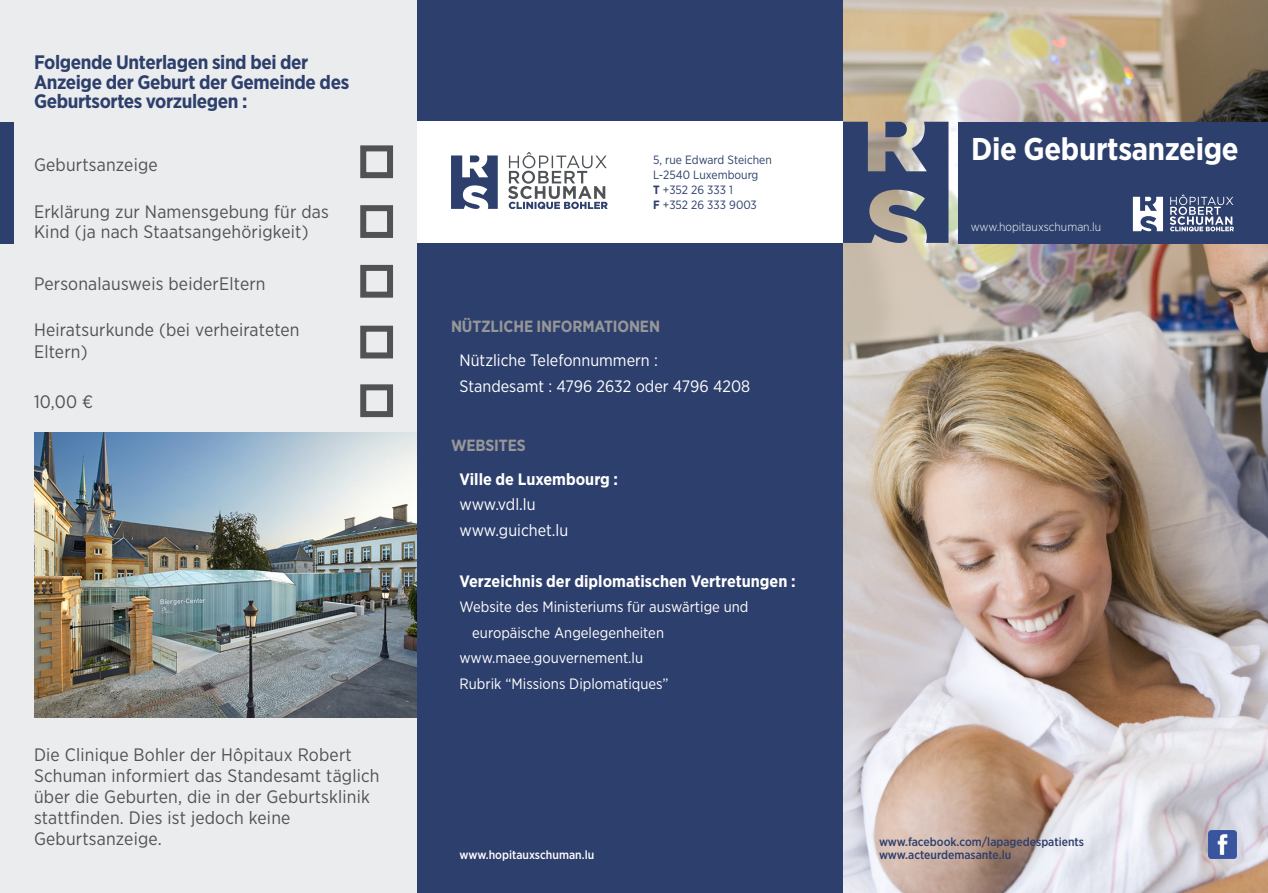
<style>
.page{position:relative;width:1268px;height:893px;background:#fff}
.page>*{position:absolute;margin:0;border:0;box-sizing:border-box;transform-origin:0 0}
.t1{font:700 31.5px "Gotham Narrow";letter-spacing:-.01em;color:#fff}
.t2{font:700 19.5px/19.5px "Gotham Narrow";letter-spacing:-.02em;color:#2d3f6c}
.t3{font:18px/21px "Gotham Narrow";letter-spacing:.01em;color:#4f5355}
.t4{font:16.5px "Gotham Narrow";color:#fff}
.t5{font:700 16.5px "Gotham Narrow";color:#fff}
.t6{font:700 16.2px "Gotham Narrow";letter-spacing:-.01em;color:#979799}
.t7{font:15px/25.5px "Gotham Narrow";color:#fff}
.t8{font:12px/15px "Gotham Narrow";color:#2d3f6c}
.t9{font:500 12px "Gotham Narrow";color:#2d3f6c}
.t10{font:500 12px "Gotham Narrow";color:#fff}
.t11{font:300 12px "Gotham Narrow";color:#fff}
.s1{font-weight:700}
</style>
<div class="page">
<div style="left:0;top:0;width:417px;height:893px;background:#ebeced"></div>
<img style="left:34px;top:433px;width:383px;height:285px">
<img style="left:842px;top:0;width:425px;height:893px">
<div style="left:417px;top:0;width:425px;height:893px;background:#2d3f6c"></div>
<img style="left:1207px;top:831px;width:29px;height:28px">
<svg style="left:842px;top:122px;width:106px;height:121px"></svg>
<div style="left:958px;top:122px;width:309px;height:121px;background:#2d3f6c"></div>
<div style="left:417px;top:122px;width:425px;height:121px;background:#fff"></div>
<svg style="left:451px;top:155px;width:46px;height:54px"></svg>
<svg style="left:508px;top:152px;width:99px;height:57px"></svg>
<svg style="left:1132px;top:197px;width:30px;height:34px"></svg>
<svg style="left:1169px;top:195px;width:64px;height:36px"></svg>
<div style="left:0;top:122px;width:14px;height:121px;background:#2d3f6c"></div>
<div style="left:360px;top:145px;width:33px;height:33px;border:6px solid #4f5355"></div>
<div style="left:360px;top:205px;width:33px;height:33px;border:6px solid #4f5355"></div>
<div style="left:360px;top:265px;width:33px;height:33px;border:6px solid #4f5355"></div>
<div style="left:360px;top:326px;width:33px;height:32px;border:6px solid #4f5355"></div>
<div style="left:360px;top:384px;width:33px;height:33px;border:6px solid #4f5355"></div>
<p class="t2" style="left:34px;top:52px;width:316px">Folgende Unterlagen sind bei der<br>Anzeige der Geburt der Gemeinde des<br>Geburtsortes vorzulegen :</p>
<p class="t3" style="left:34px;top:154px;width:125px">Geburtsanzeige</p>
<p class="t3" style="left:34px;top:200px;width:296px">Erklärung zur Namensgebung für das</p>
<p class="t3" style="left:34px;top:221px;width:276px">Kind (ja nach Staatsangehörigkeit)</p>
<p class="t3" style="left:34px;top:272px;width:233px">Personalausweis beiderEltern</p>
<p class="t3" style="left:34px;top:319px;width:267px">Heiratsurkunde (bei verheirateten</p>
<p class="t3" style="left:34px;top:341px;width:55px">Eltern)</p>
<p class="t3" style="left:34px;top:391px;width:61px">10,00 €</p>
<p class="t3" style="left:34px;top:744px;width:347px">Die Clinique Bohler der Hôpitaux Robert Schuman informiert das Standesamt täglich über die Geburten, die in der Geburtsklinik stattfinden. Dies ist jedoch keine Geburtsanzeige.</p>
<p class="t8" style="left:653px;top:152px;width:120px">5, rue Edward Steichen<br>L-2540 Luxembourg</p>
<p class="t8" style="left:653px;top:182px;width:105px"><span class="s1">T</span> +352 26 333 1<br><span class="s1">F</span> +352 26 333 9003</p>
<p class="t6" style="left:451px;top:316px;width:210px">NÜTZLICHE INFORMATIONEN</p>
<p class="t4" style="left:459px;top:350px;width:200px">Nützliche Telefonnummern :</p>
<p class="t4" style="left:459px;top:376px;width:292px">Standesamt : 4796 2632 oder 4796 4208</p>
<p class="t6" style="left:451px;top:435px;width:76px">WEBSITES</p>
<p class="t5" style="left:459px;top:468px;width:160px">Ville de Luxembourg :</p>
<p class="t4" style="left:459px;top:494px;width:78px">www.vdl.lu</p>
<p class="t4" style="left:459px;top:520px;width:110px">www.guichet.lu</p>
<p class="t5" style="left:459px;top:570px;width:337px">Verzeichnis der diplomatischen Vertretungen :</p>
<p class="t7" style="left:472px;top:594px;width:278px;text-indent:-13px">Website des Ministeriums für auswärtige und europäische Angelegenheiten</p>
<p class="t7" style="left:459px;top:645px;width:185px">www.maee.gouvernement.lu</p>
<p class="t7" style="left:459px;top:671px;width:210px">Rubrik “Missions Diplomatiques”</p>
<p class="t10" style="left:459px;top:847px;width:136px">www.hopitauxschuman.lu</p>
<p class="t1" style="left:971px;top:129px;width:269px">Die Geburtsanzeige</p>
<p class="t11" style="left:970px;top:220px;width:132px">www.hopitauxschuman.lu</p>
<p class="t9" style="left:878px;top:834px;width:206px">www.facebook.com/lapagedespatients</p>
<p class="t9" style="left:878px;top:847px;width:134px">www.acteurdemasante.lu</p>
</div>
